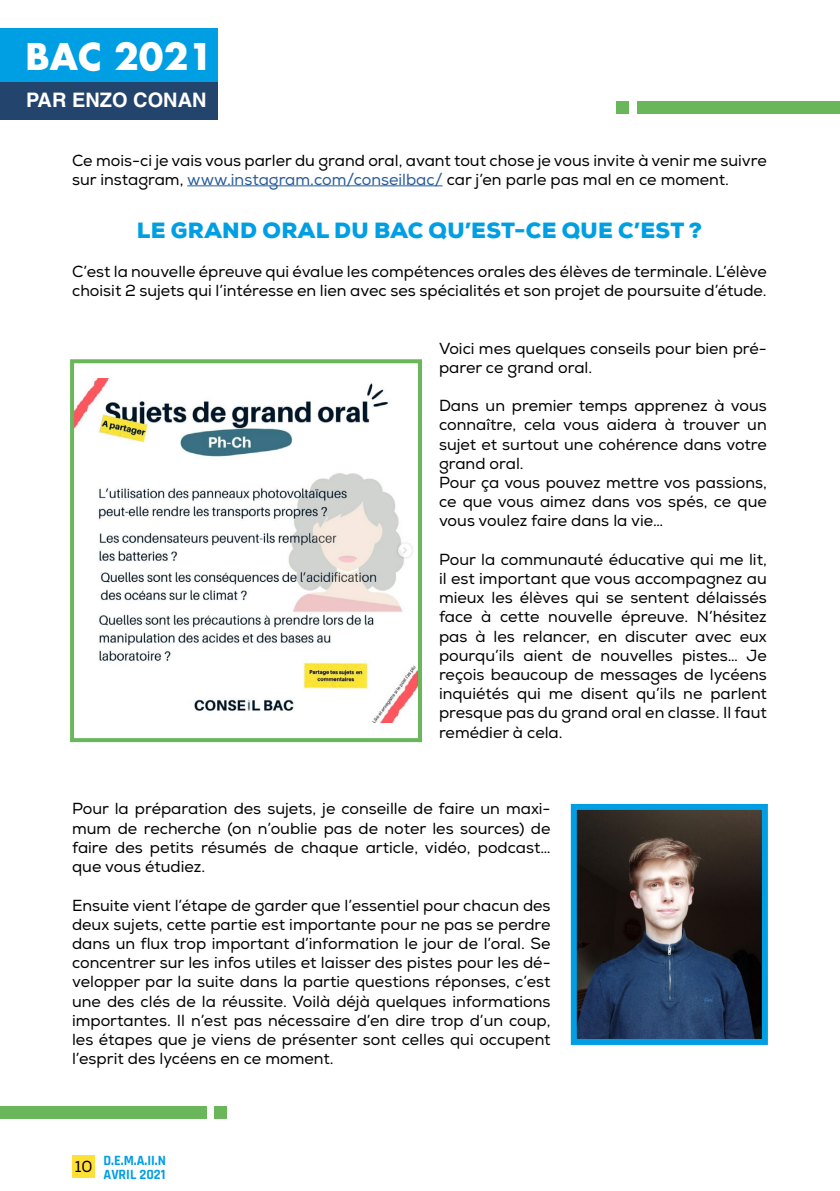
<style>
.page{position:relative;width:840px;height:1191px;background:#fff}
.page>*{position:absolute;margin:0;border:0;box-sizing:border-box;transform-origin:0 0}
.t1{font:700 36px "Futura";color:#fff}
.t2{font:900 22px "Nexa";letter-spacing:.015em;color:#009fe3}
.t3{font:700 20px "Helvetica";color:#fff}
.t4{font:16px/19.2px "Nexa";color:#000}
.t5{font:700 14px/14px "Rajdhani";color:#009fe3}
.s1{color:#275b9b}
</style>
<div class="page">
<div style="left:72px;top:1155px;width:23px;height:23px;background:#ffe037"></div>
<hr style="left:187px;top:185px;width:255px;height:1px;background:#275b9b">
<img style="left:577px;top:811px;width:183px;height:227px">
<div style="left:570px;top:804px;width:197px;height:241px;border:6px solid #009fe3"></div>
<div style="left:0;top:28px;width:217px;height:54px;background:#009fe3"></div>
<div style="left:0;top:82px;width:217px;height:38px;background:#23446d"></div>
<img style="left:75px;top:378px;width:342px;height:345px">
<div style="left:70px;top:359px;width:352px;height:383px;border:4px solid #69b75a"></div>
<div style="left:215px;top:1106px;width:12px;height:13px;background:#69b75a"></div>
<div style="left:616px;top:102px;width:12px;height:12px;background:#69b75a"></div>
<div style="left:0;top:1106px;width:206px;height:13px;background:#69b75a"></div>
<div style="left:636px;top:102px;width:203px;height:12px;background:#69b75a"></div>
<h1 class="t1" style="left:26px;top:32px;width:189px">BAC 2021</h1>
<p class="t3" style="left:26px;top:87px;width:182px">PAR ENZO CONAN</p>
<p class="t4" style="left:72px;top:151px;width:696px">Ce mois-ci je vais vous parler du grand oral, avant tout chose je vous invite à venir me suivre sur instagram, <span class="s1">www.instagram.com/conseilbac/</span> car j’en parle pas mal en ce moment.</p>
<h2 class="t2" style="left:137px;top:216px;width:566px">LE GRAND ORAL DU BAC QU’EST-CE QUE C’EST ?</h2>
<p class="t4" style="left:72px;top:262px;width:696px">C’est la nouvelle épreuve qui évalue les compétences orales des élèves de terminale. L’élève choisit 2 sujets qui l’intéresse en lien avec ses spécialités et son projet de poursuite d’étude.</p>
<p class="t4" style="left:439px;top:339px;width:329px">Voici mes quelques conseils pour bien pré&shy;parer ce grand oral.</p>
<p class="t4" style="left:439px;top:396px;width:329px">Dans un premier temps apprenez à vous connaître, cela vous aidera à trouver un sujet et surtout une cohérence dans votre grand oral.<br>Pour ça vous pouvez mettre vos passions, ce que vous aimez dans vos spés, ce que vous voulez faire dans la vie…</p>
<p class="t4" style="left:439px;top:550px;width:329px;text-align:justify">Pour la communauté éducative qui me lit, il est important que vous accompagnez au mieux les élèves qui se sentent délaissés face à cette nouvelle épreuve. N’hésitez pas à les relancer, en discuter avec eux pourqu’ils aient de nouvelles pistes… Je reçois beaucoup de messages de lycéens inquiétés qui me disent qu’ils ne parlent presque pas du grand oral en classe. Il faut remédier à cela.</p>
<p class="t4" style="left:72px;top:799px;width:480px;text-align:justify">Pour la préparation des sujets, je conseille de faire un maxi&shy;mum de recherche (on n’oublie pas de noter les sources) de faire des petits résumés de chaque article, vidéo, podcast… que vous étudiez.</p>
<p class="t4" style="left:72px;top:895px;width:480px;text-align:justify">Ensuite vient l’étape de garder que l’essentiel pour chacun des deux sujets, cette partie est importante pour ne pas se perdre dans un flux trop important d’information le jour de l’oral. Se concentrer sur les infos utiles et laisser des pistes pour les dé&shy;velopper par la suite dans la partie questions réponses, c’est une des clés de la réussite. Voilà déjà quelques informations importantes. Il n’est pas nécessaire d’en dire trop d’un coup, les étapes que je viens de présenter sont celles qui occupent l’esprit des lycéens en ce moment.</p>
<p class="t4" style="left:75px;top:1157px;width:19px">10</p>
<p class="t5" style="left:103px;top:1153px;width:64px">D.E.M.A.II.N<br>AVRIL 2021</p>
</div>
